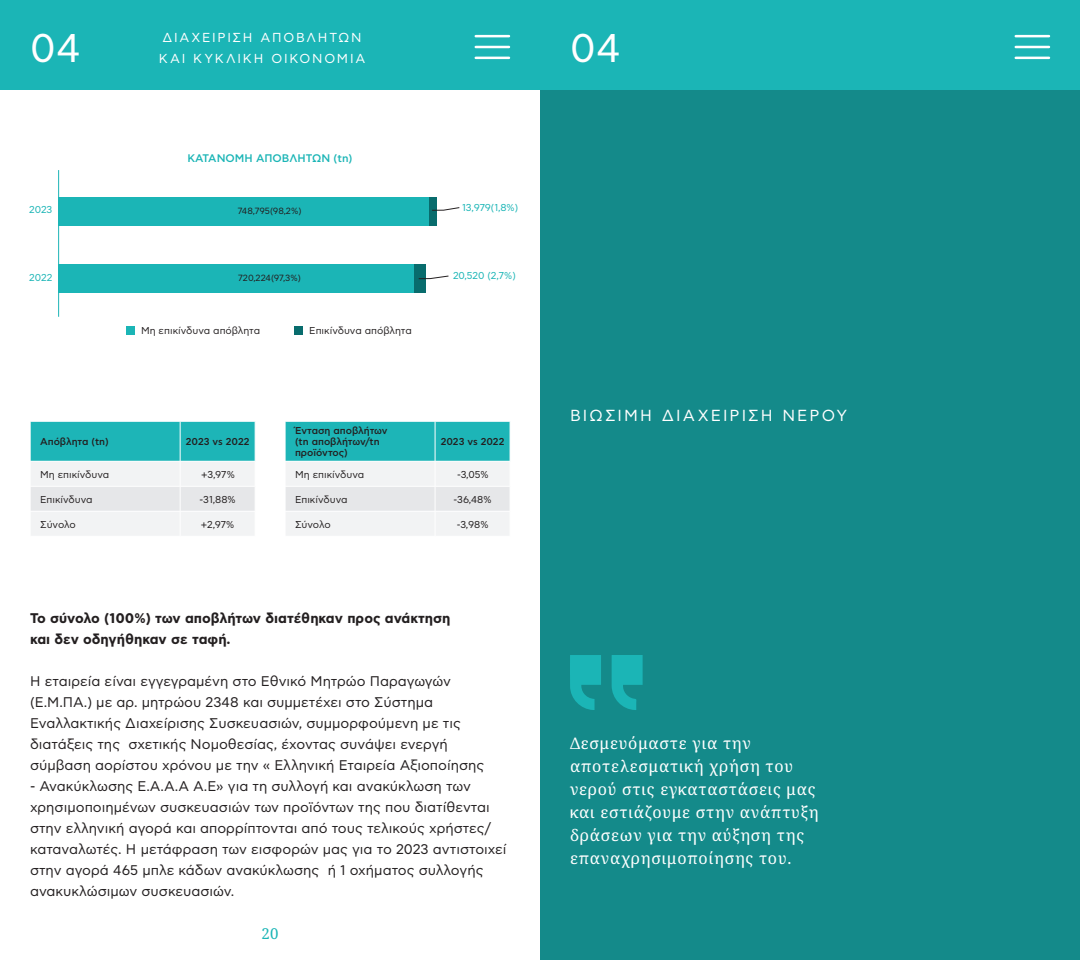
<style>
.page{position:relative;width:1080px;height:960px;background:#fff}
.page>*{position:absolute;margin:0;border:0;box-sizing:border-box;transform-origin:0 0}
.t1{font:40px "CF Asty Std";color:#fff}
.t2{font:16px/23px "Noto Serif";letter-spacing:.05em;color:#fff}
.t3{font:16px "CF Asty Std";letter-spacing:.13em;color:#fff}
.t4{font:15px "Noto Serif";color:#1bb5b6}
.t5{font:14px/21px "CF Asty Std";color:#231f20}
.t6{font:700 14px/21px "CF Asty Std";color:#231f20}
.t7{font:13px/21.5px "CF Asty Std";letter-spacing:.135em;color:#fff}
.t8{font:500 11px "CF Asty Std";color:#1bb5b6}
.t9{font:10px "CF Asty Std";color:#231f20}
.t10{font:500 10px/11px "CF Asty Std";color:#231f20}
.t11{font:10px "CF Asty Std";color:#1bb5b6}
.t12{font:9px "CF Asty Std";letter-spacing:-.005em;color:#231f20}
</style>
<div class="page">
<div style="left:0;top:0;width:540px;height:90px;background:#1bb5b6"></div>
<div style="left:540px;top:0;width:540px;height:90px;background:#1bb5b6"></div>
<hr style="left:476px;top:35px;width:33px;height:2px;background:#fff">
<hr style="left:476px;top:46px;width:33px;height:2px;background:#fff">
<hr style="left:476px;top:57px;width:33px;height:2px;background:#fff">
<div style="left:294px;top:326px;width:9px;height:9px;background:#086c6d"></div>
<div style="left:126px;top:326px;width:9px;height:9px;background:#1bb5b6"></div>
<hr style="left:58px;top:170px;width:1px;height:147px;background:#1db5b7">
<div style="left:429px;top:197px;width:8px;height:29px;background:#086c6d"></div>
<div style="left:412px;top:264px;width:13px;height:29px;background:#086c6d"></div>
<div style="left:59px;top:197px;width:370px;height:29px;background:#1bb5b6"></div>
<div style="left:59px;top:264px;width:355px;height:29px;background:#1bb5b6"></div>
<svg style="left:432px;top:207px;width:28px;height:4px"></svg>
<svg style="left:418px;top:276px;width:31px;height:3px"></svg>
<svg style="left:30px;top:421px;width:226px;height:115px"></svg>
<hr style="left:180px;top:511px;width:75px;height:1px;background:#fff">
<svg style="left:285px;top:421px;width:225px;height:115px"></svg>
<hr style="left:435px;top:511px;width:75px;height:1px;background:#fff">
<hr style="left:1016px;top:35px;width:33px;height:2px;background:#fff">
<hr style="left:1016px;top:46px;width:33px;height:2px;background:#fff">
<hr style="left:1016px;top:57px;width:33px;height:2px;background:#fff">
<div style="left:540px;top:90px;width:540px;height:870px;background:#148a8a"></div>
<svg style="left:612px;top:655px;width:31px;height:55px"></svg>
<svg style="left:570px;top:655px;width:31px;height:55px"></svg>
<h1 class="t1" style="left:30px;top:26px;width:52px">04</h1>
<p class="t7" style="left:159px;top:27px;width:208px">ΔΙΑΧΕΙΡΙΣΗ ΑΠΟΒΛΗΤΩΝ<br>ΚΑΙ ΚΥΚΛΙΚΗ ΟΙΚΟΝΟΜΙΑ</p>
<p class="t11" style="left:29px;top:204px;width:25px">2023</p>
<p class="t11" style="left:29px;top:272px;width:25px">2022</p>
<p class="t8" style="left:187px;top:152px;width:167px">ΚΑΤΑΝΟΜΗ ΑΠΟΒΛΗΤΩΝ (tn)</p>
<p class="t12" style="left:238px;top:206px;width:65px">748,795(98,2%)</p>
<p class="t11" style="left:462px;top:202px;width:58px">13,979(1,8%)</p>
<p class="t12" style="left:238px;top:273px;width:64px">720,224(97,3%)</p>
<p class="t11" style="left:453px;top:270px;width:64px">20,520 (2,7%)</p>
<p class="t9" style="left:141px;top:325px;width:121px">Μη επικίνδυνα απόβλητα</p>
<p class="t9" style="left:309px;top:325px;width:104px">Επικίνδυνα απόβλητα</p>
<p class="t10" style="left:40px;top:437px;width:70px">Απόβλητα (tn)</p>
<p class="t10" style="left:186px;top:437px;width:65px">2023 vs 2022</p>
<p class="t9" style="left:40px;top:469px;width:71px">Mη επικίνδυνα</p>
<p class="t9" style="left:201px;top:469px;width:35px">+3,97%</p>
<p class="t9" style="left:40px;top:494px;width:54px">Επικίνδυνα</p>
<p class="t9" style="left:200px;top:494px;width:38px">-31,88%</p>
<p class="t9" style="left:40px;top:519px;width:37px">Σύνολο</p>
<p class="t9" style="left:201px;top:519px;width:35px">+2,97%</p>
<p class="t10" style="left:295px;top:426px;width:94px">Ένταση αποβλήτων (tn αποβλήτων/tn προϊόντος)</p>
<p class="t10" style="left:441px;top:437px;width:65px">2023 vs 2022</p>
<p class="t9" style="left:295px;top:469px;width:71px">Mη επικίνδυνα</p>
<p class="t9" style="left:457px;top:469px;width:33px">-3,05%</p>
<p class="t9" style="left:295px;top:494px;width:54px">Επικίνδυνα</p>
<p class="t9" style="left:454px;top:494px;width:40px">-36,48%</p>
<p class="t9" style="left:295px;top:519px;width:37px">Σύνολο</p>
<p class="t9" style="left:457px;top:519px;width:33px">-3,98%</p>
<p class="t6" style="left:30px;top:609px;width:422px">Το σύνολο (100%) των αποβλήτων διατέθηκαν προς ανάκτηση και δεν οδηγήθηκαν σε ταφή.</p>
<p class="t5" style="left:30px;top:671px;width:456px">Η εταιρεία είναι εγγεγραμένη στο Εθνικό Μητρώο Παραγωγών (Ε.Μ.ΠΑ.) με αρ. μητρώου 2348 και συμμετέχει στο Σύστημα Εναλλακτικής Διαχείρισης Συσκευασιών, συμμορφούμενη με τις διατάξεις της σχετικής Νομοθεσίας, έχοντας συνάψει ενεργή σύμβαση αορίστου χρόνου με την « Ελληνική Εταιρεία Αξιοποίησης</p>
<p class="t5" style="left:30px;top:776px;width:478px">- Ανακύκλωσης Ε.Α.Α.Α Α.Ε» για τη συλλογή και ανακύκλωση των χρησιμοποιημένων συσκευασιών των προϊόντων της που διατίθενται στην ελληνική αγορά και απορρίπτονται από τους τελικούς χρήστες/ καταναλωτές. Η μετάφραση των εισφορών μας για το 2023 αντιστοιχεί στην αγορά 465 μπλε κάδων ανακύκλωσης ή 1 οχήματος συλλογής ανακυκλώσιμων συσκευασιών.</p>
<p class="t4" style="left:262px;top:923px;width:18px">20</p>
<h1 class="t1" style="left:570px;top:26px;width:52px">04</h1>
<p class="t3" style="left:570px;top:407px;width:279px">ΒΙΩΣΙΜΗ ΔΙΑΧΕΙΡΙΣΗ ΝΕΡΟΥ</p>
<p class="t2" style="left:570px;top:732px;width:250px">Δεσμευόμαστε για την αποτελεσματική χρήση του νερού στις εγκαταστάσεις μας και εστιάζουμε στην ανάπτυξη δράσεων για την αύξηση της επαναχρησιμοποίησης του.</p>
</div>
